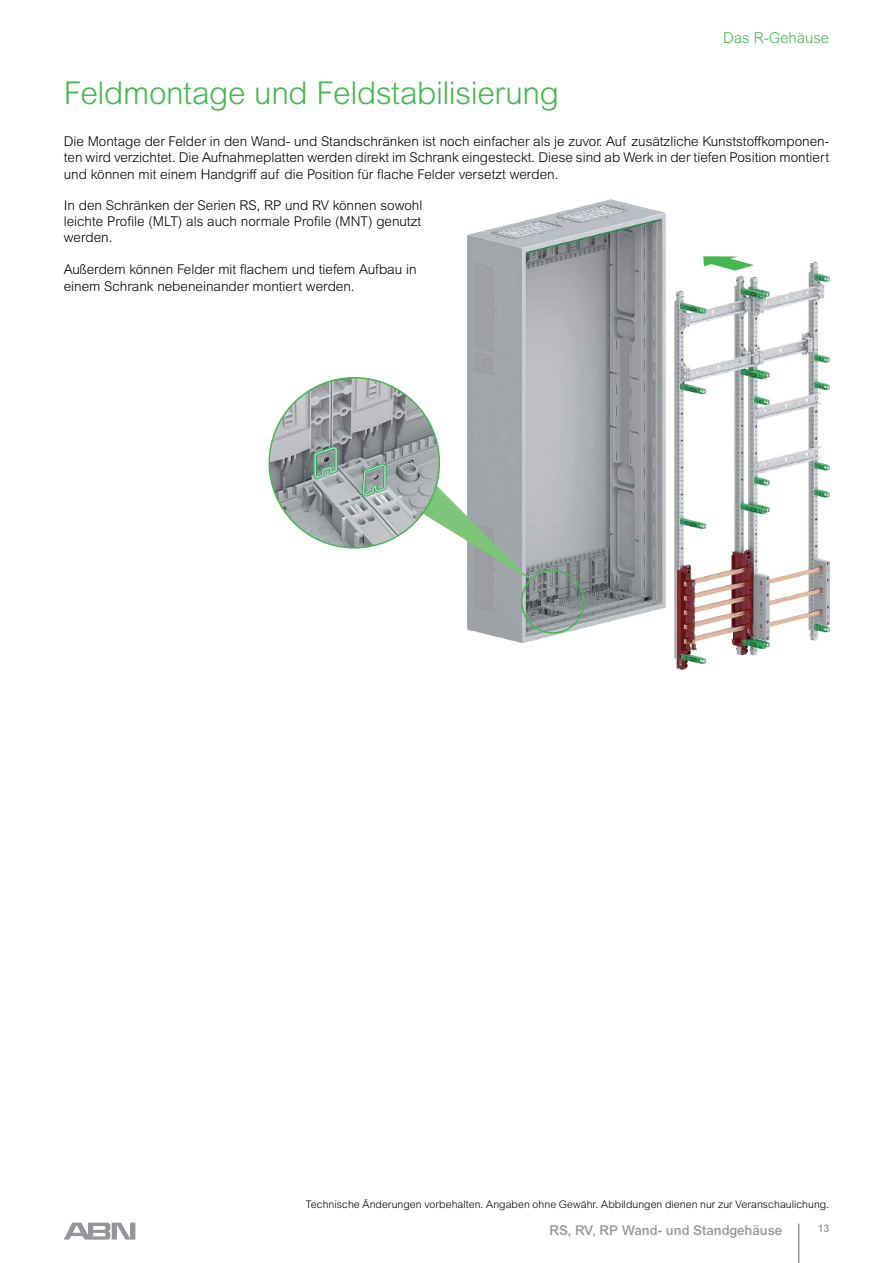
<style>
.page{position:relative;width:893px;height:1263px;background:#fff}
.page>*{position:absolute;margin:0;border:0;box-sizing:border-box;transform-origin:0 0}
.t1{font:300 31.5px "Arial MT Pro";letter-spacing:-.01em;color:#46b751}
.t2{font:300 15px "Arial Rounded MT Pro";color:#46b751}
.t3{font:300 13.5px/16.2px "Arial MT Pro";color:#000;text-align:justify}
.t4{font:500 13.5px "Arial MT Std";color:#939598}
.t5{font:300 10.5px "Arial MT Std";letter-spacing:.005em;color:#000}
.t6{font:500 10.5px "Arial MT Std";color:#939598}
</style>
<div class="page">
<svg style="left:64px;top:1222px;width:71px;height:17px"></svg>
<hr style="left:798px;top:1223px;width:1px;height:40px;background:#939598">
<img style="left:468px;top:200px;width:361px;height:469px">
<div style="left:521px;top:570px;width:64px;height:64px;border:2px solid #46b751;border-radius:50%"></div>
<svg style="left:405px;top:476px;width:126px;height:104px"></svg>
<img style="left:269px;top:378px;width:170px;height:170px;border-radius:85px">
<svg style="left:311px;top:448px;width:28px;height:33px"></svg>
<svg style="left:360px;top:414px;width:28px;height:84px;background:#8f9d9a"></svg>
<svg style="left:700px;top:253px;width:65px;height:21px"></svg>
<p class="t2" style="left:723px;top:29px;width:108px">Das R-Gehäuse</p>
<h1 class="t1" style="left:64px;top:74px;width:497px">Feldmontage und Feldstabilisierung</h1>
<p class="t3" style="left:64px;top:134px;width:767px">Die Montage der Felder in den Wand- und Standschränken ist noch einfacher als je zuvor. Auf zusätzliche Kunststoffkomponen&shy;ten wird verzichtet. Die Aufnahmeplatten werden direkt im Schrank eingesteckt. Diese sind ab Werk in der tiefen Position montiert und können mit einem Handgriff auf die Position für flache Felder versetzt werden.</p>
<p class="t3" style="left:64px;top:197px;width:360px">In den Schränken der Serien RS, RP und RV können sowohl leichte Profile (MLT) als auch normale Profile (MNT) genutzt werden.</p>
<p class="t3" style="left:64px;top:262px;width:354px">Außerdem können Felder mit flachem und tiefem Aufbau in einem Schrank nebeneinander montiert werden.</p>
<p class="t5" style="left:306px;top:1199px;width:525px">Technische Änderungen vorbehalten. Angaben ohne Gewähr. Abbildungen dienen nur zur Veranschaulichung.</p>
<p class="t4" style="left:549px;top:1222px;width:235px">RS, RV, RP Wand- und Standgehäuse</p>
<p class="t6" style="left:818px;top:1222px;width:13px">13</p>
</div>
